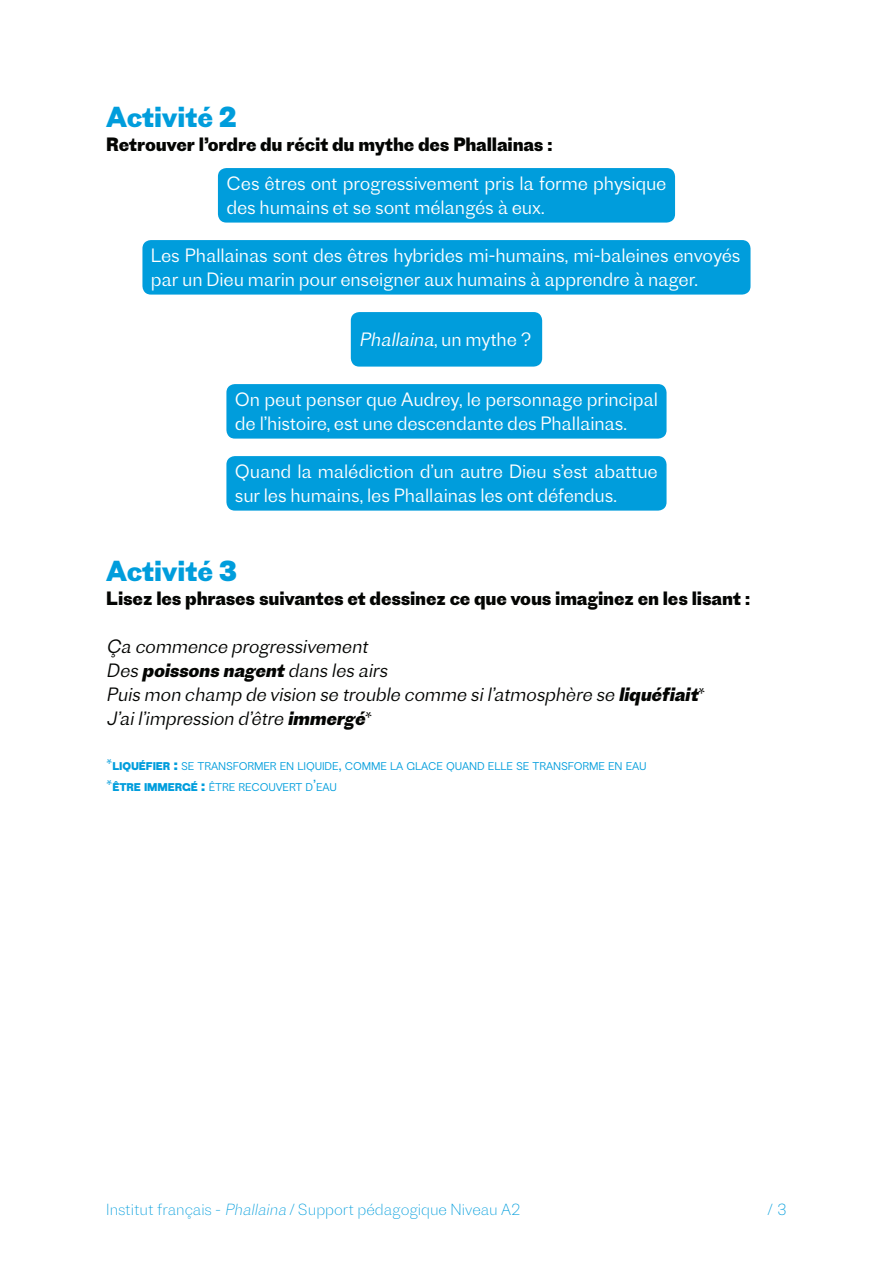
<style>
.page{position:relative;width:893px;height:1263px;background:#fff}
.page>*{position:absolute;margin:0;border:0;box-sizing:border-box;transform-origin:0 0}
.t1{font:700 27px "Proto Grotesk";letter-spacing:-.01em;color:#009ddc}
.t2{font:300 18px/24px "Proto Grotesk";letter-spacing:-.01em;color:#fff}
.t3{font:italic 300 18px/24px "Proto Grotesk";color:#040503}
.t4{font:700 18px "Proto Grotesk";letter-spacing:-.01em;color:#040503}
.t5{font:italic 300 18px "Proto Grotesk";color:#fff}
.t6{font:200 15px "Proto Grotesk";color:#009ddc}
.t7{font:300 10.5px/21px "Proto Grotesk";letter-spacing:-.015em;color:#009ddc}
.s1{font-style:normal}
.s2{font-weight:700}
.s3{font-size:15px}
.s4{font-weight:700;font-size:15px}
.s5{font-style:italic}
</style>
<div class="page">
<div style="left:218px;top:168px;width:457px;height:55px;background:#009ddc;border-radius:9px"></div>
<div style="left:142px;top:240px;width:608px;height:55px;background:#009ddc;border-radius:9px"></div>
<div style="left:351px;top:312px;width:191px;height:55px;background:#009ddc;border-radius:9px"></div>
<div style="left:226px;top:384px;width:440px;height:55px;background:#009ddc;border-radius:9px"></div>
<div style="left:226px;top:456px;width:440px;height:55px;background:#009ddc;border-radius:9px"></div>
<h1 class="t1" style="left:106px;top:97px;width:132px">Activité 2</h1>
<p class="t4" style="left:106px;top:131px;width:448px">Retrouver l’ordre du récit du mythe des Phallainas :</p>
<p class="t2" style="left:226px;top:171px;width:442px">Ces êtres ont progressivement pris la forme physique des humains et se sont mélangés à eux.</p>
<p class="t2" style="left:151px;top:243px;width:591px">Les Phallainas sont des êtres hybrides mi-humains, mi-baleines envoyés par un Dieu marin pour enseigner aux humains à apprendre à nager.</p>
<p class="t5" style="left:359px;top:327px;width:174px">Phallaina<span class="s1">, u n m yt h e ?</span></p>
<p class="t2" style="left:235px;top:387px;width:424px">On peut penser que Audrey, le personnage principal de l’histoire, est une descendante des Phallainas.</p>
<p class="t2" style="left:235px;top:459px;width:424px">Quand la malédiction d’un autre Dieu s’est abattue sur les humains, les Phallainas les ont défendus.</p>
<h1 class="t1" style="left:106px;top:552px;width:132px">Activité 3</h1>
<p class="t4" style="left:106px;top:586px;width:646px">Lisez les phrases suivantes et dessinez ce que vous imaginez en les lisant :</p>
<p class="t3" style="left:106px;top:634px;width:601px">Ça commence progressivement<br>Des <span class="s2">poissons nagent</span>dans les airs<br>Puis mon champ de vision se trouble comme sil’atmosphère se <span class="s2">liquéfiait</span><span class="s1">* </span>J’ail’impression d’être <span class="s2">immergé</span><span class="s1">*</span></p>
<p class="t7" style="left:106px;top:755px;width:540px"><span class="s3">*</span><span class="s2">LIQUÉFIER</span> <span class="s4">:</span> SE TRANSFORM ER EN LIQUIDE<span class="s3">,</span> COMM E LA GLACE QUAND ELLE SE TRANSFORM E EN EAU <span class="s3">*</span><span class="s2">ÊTRE IMMERGÉ</span> <span class="s4">:</span> ÊTRE RECOUVERT D<span class="s3">’</span>EAU</p>
<p class="t6" style="left:106px;top:1199px;width:416px">Institut français - <span class="s5">Phallaina</span> / Support pédagogique Niveau A2</p>
<p class="t6" style="left:768px;top:1199px;width:20px">/ 3</p>
</div>
